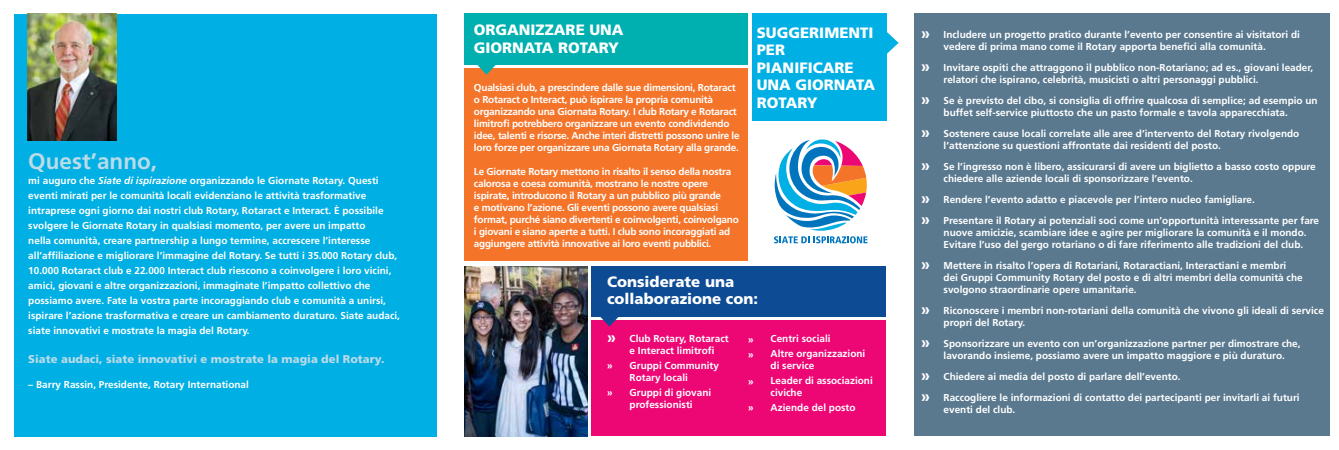
<style>
.page{position:relative;width:1339px;height:450px;background:#fff}
.page>*{position:absolute;margin:0;border:0;box-sizing:border-box;transform-origin:0 0}
.t1{font:700 22.5px "Frutiger LT Std";color:#bbdbe9}
.t2{font:900 15px/17.5px "Frutiger LT Std";color:#fff}
.t3{font:900 11.25px "Frutiger LT Std";color:#bbdbe9}
.t4{font:700 10px/12px "Frutiger LT Std";color:#fff}
.t5{font:700 10px/12px "Frutiger LT Std";letter-spacing:-.025em;color:#fff}
.s1{font-style:italic}
.s2{font-size:16.25px}
</style>
<div class="page">
<div style="left:464px;top:69px;width:284px;height:192px;background:#f47429"></div>
<svg style="left:469px;top:65px;width:34px;height:10px"></svg>
<div style="left:914px;top:14px;width:416px;height:422px;background:#5a798f"></div>
<div style="left:14px;top:14px;width:422px;height:422px;background:#00afe3"></div>
<img style="left:28px;top:13px;width:88px;height:127px">
<svg style="left:886px;top:26px;width:12px;height:34px"></svg>
<div style="left:591px;top:320px;width:295px;height:116px;background:#ed0775"></div>
<svg style="left:600px;top:317px;width:19px;height:10px"></svg>
<div style="left:592px;top:266px;width:294px;height:51px;background:#0d4c94"></div>
<div style="left:464px;top:13px;width:284px;height:52px;background:#00b0b0"></div>
<img style="left:464px;top:266px;width:124px;height:170px">
<div style="left:752px;top:13px;width:134px;height:108px;background:#00afe3"></div>
<svg style="left:774px;top:139px;width:94px;height:104px"></svg>
<h1 class="t1" style="left:28px;top:148px;width:130px">Quest’anno,</h1>
<p class="t4" style="left:28px;top:173px;width:373px;line-height:15px">mi auguro che <span class="s1">Siate di ispirazione</span> organizzando le Giornate Rotary. Questi eventi mirati per le comunità locali evidenziano le attività trasformative intraprese ogni giorno dai nostri club Rotary, Rotaract e Interact. È possibile svolgere le Giornate Rotary in qualsiasi momento, per avere un impatto<br>nella comunità, creare partnership a lungo termine, accrescere l’interesse all’affiliazione e migliorare l’immagine del Rotary. Se tutti i 35.000 Rotary club, 10.000 Rotaract club e 22.000 Interact club riescono a coinvolgere i loro vicini, amici, giovani e altre organizzazioni, immaginate l’impatto collettivo che possiamo avere. Fate la vostra parte incoraggiando club e comunità a unirsi, ispirare l’azione trasformativa e creare un cambiamento duraturo. Siate audaci, siate innovativi e mostrate la magia del Rotary.</p>
<p class="t3" style="left:28px;top:352px;width:358px">Siate audaci, siate innovativi e mostrate la magia del Rotary.</p>
<p class="t4" style="left:28px;top:379px;width:222px">– Barry Rassin, Presidente, Rotary International</p>
<h2 class="t2" style="left:474px;top:21px;width:151px">ORGANIZZARE UNA<br>GIORNATA ROTARY</h2>
<p class="t5" style="left:474px;top:82px;width:267px">Qualsiasi club, a prescindere dalle sue dimensioni, Rotaract o Rotaract o Interact, può ispirare la propria comunità organizzando una Giornata Rotary. I club Rotary e Rotaract limitrofi potrebbero organizzare un evento condividendo idee, talenti e risorse. Anche interi distretti possono unire le loro forze per organizzare una Giornata Rotary alla grande.</p>
<p class="t5" style="left:474px;top:166px;width:266px">Le Giornate Rotary mettono in risalto il senso della nostra calorosa e coesa comunità, mostrano le nostre opere ispirate, introducono il Rotary a un pubblico più grande<br>e motivano l’azione. Gli eventi possono avere qualsiasi format, purché siano divertenti e coinvolgenti, coinvolgano i giovani e siano aperte a tutti. I club sono incoraggiati ad aggiungere attività innovative ai loro eventi pubblici.</p>
<h2 class="t2" style="left:607px;top:273px;width:152px">Considerate una collaborazione con:</h2>
<p class="t4" style="left:629px;top:333px;width:101px;text-indent:-22px"><span class="s2">»</span> Club Rotary, Rotaract e Interact limitrofi</p>
<p class="t4" style="left:629px;top:359px;width:91px;text-indent:-22px">» Gruppi Community<br>Rotary locali</p>
<p class="t4" style="left:607px;top:387px;width:106px;text-align:center">» Gruppi di giovani professionisti</p>
<h2 class="t2" style="left:757px;top:24px;width:120px">SUGGERIMENTI<br>PER<br>PIANIFICARE<br>UNA GIORNATA<br>ROTARY</h2>
<p class="t4" style="left:748px;top:331px;width:119px;line-height:15px">» Centri sociali<br>» Altre organizzazioni</p>
<p class="t4" style="left:748px;top:358px;width:126px;line-height:15px;text-indent:22px">di service<br>» Leader di associazioni</p>
<p class="t4" style="left:748px;top:385px;width:109px;line-height:15px;text-indent:22px">civiche<br>» Aziende del posto</p>
<p class="t4" style="left:943px;top:29px;width:358px;text-indent:-22px"><span class="s2">»</span> Includere un progetto pratico durante l’evento per consentire ai visitatori di vedere di prima mano come il Rotary apporta benefici alla comunità.</p>
<p class="t4" style="left:943px;top:62px;width:371px;text-indent:-22px"><span class="s2">»</span> Invitare ospiti che attraggono il pubblico non-Rotariano; ad es., giovani leader, relatori che ispirano, celebrità, musicisti o altri personaggi pubblici.</p>
<p class="t4" style="left:943px;top:95px;width:375px;text-indent:-22px"><span class="s2">»</span> Se è previsto del cibo, si consiglia di offrire qualcosa di semplice; ad esempio un buffet self-service piuttosto che un pasto formale e tavola apparecchiata.</p>
<p class="t4" style="left:943px;top:128px;width:357px;text-indent:-22px"><span class="s2">»</span> Sostenere cause locali correlate alle aree d’intervento del Rotary rivolgendo l’attenzione su questioni affrontate dai residenti del posto.</p>
<p class="t4" style="left:943px;top:161px;width:374px;text-indent:-22px"><span class="s2">»</span> Se l’ingresso non è libero, assicurarsi di avere un biglietto a basso costo oppure chiedere alle aziende locali di sponsorizzare l’evento.</p>
<p class="t4" style="left:921px;top:189px;width:399px;line-height:21px"><span class="s2">»</span> Rendere l’evento adatto e piacevole per l’intero nucleo famigliare.<br><span class="s2">»</span> Presentare il Rotary ai potenziali soci come un’opportunità interessante per fare</p>
<p class="t4" style="left:943px;top:227px;width:364px">nuove amicizie, scambiare idee e agire per migliorare la comunità e il mondo.<br>Evitare l’uso del gergo rotariano o di fare riferimento alle tradizioni del club.</p>
<p class="t4" style="left:943px;top:260px;width:360px;text-indent:-22px"><span class="s2">»</span> Mettere in risalto l’opera di Rotariani, Rotaractiani, Interactiani e membri dei Gruppi Community Rotary del posto e di altri membri della comunità che svolgono straordinarie opere umanitarie.</p>
<p class="t4" style="left:943px;top:305px;width:382px;text-indent:-22px"><span class="s2">»</span> Riconoscere i membri non-rotariani della comunità che vivono gli ideali di service propri del Rotary.</p>
<p class="t4" style="left:943px;top:338px;width:358px;text-indent:-22px"><span class="s2">»</span> Sponsorizzare un evento con un’organizzazione partner per dimostrare che, lavorando insieme, possiamo avere un impatto maggiore e più duraturo.</p>
<p class="t4" style="left:921px;top:366px;width:380px;line-height:21px"><span class="s2">»</span> Chiedere ai media del posto di parlare dell’evento.<br><span class="s2">»</span> Raccogliere le informazioni di contatto dei partecipanti per invitarli ai futuri</p>
<p class="t4" style="left:943px;top:404px;width:73px">eventi del club.</p>
</div>
